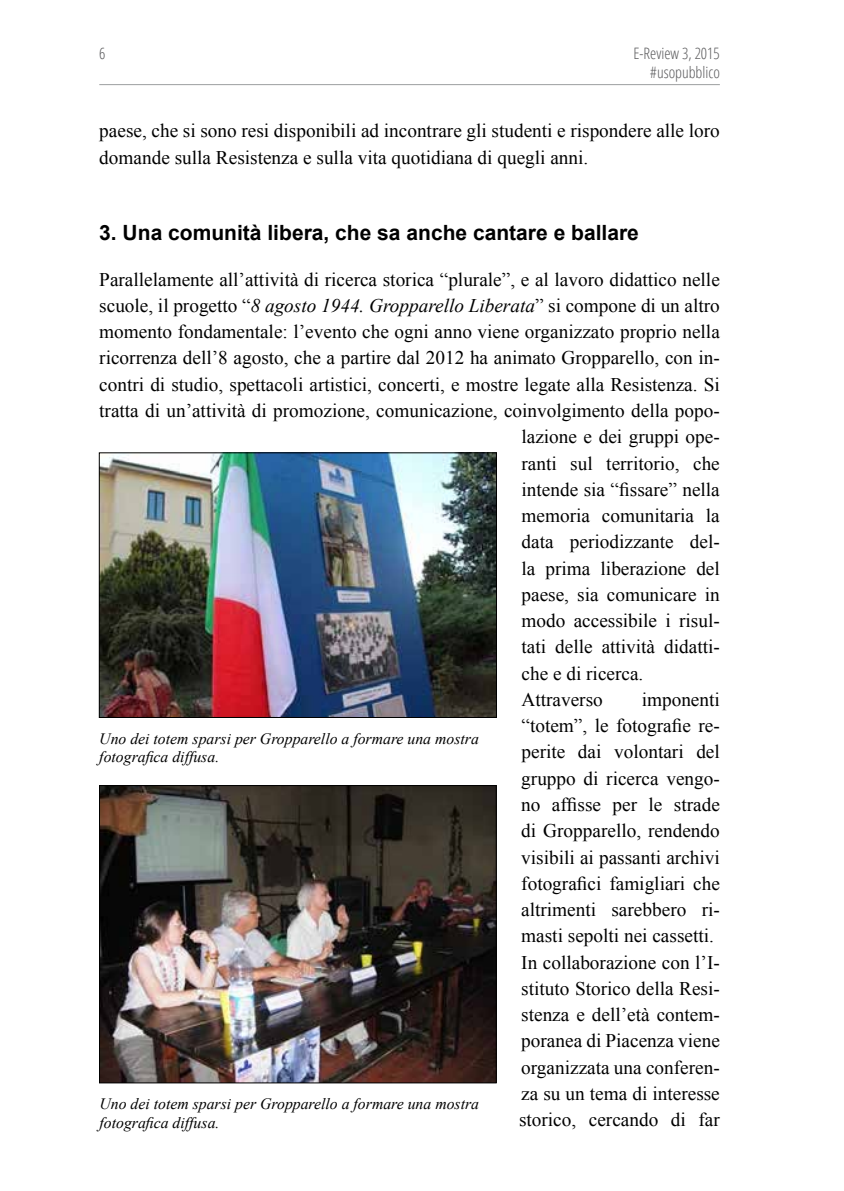
<style>
.page{position:relative;width:844px;height:1191px;background:#fff}
.page>*{position:absolute;margin:0;border:0;box-sizing:border-box;transform-origin:0 0}
.t1{font:700 21px "Arial";color:#000}
.t2{font:19.25px/26.2px "Times New Roman";color:#000}
.t3{font:italic 15.75px/18.9px "Times New Roman";color:#000}
.t4{font:300 condensed 15.75px/18.9px "Open Sans";color:#58585a;text-align:right}
.s1{font-style:italic}
</style>
<div class="page">
<hr style="left:99px;top:84px;width:620px;height:1px;background:#9c9e9f">
<img style="left:101px;top:787px;width:393px;height:294px">
<div style="left:99px;top:785px;width:397px;height:298px;border:1px solid #000"></div>
<img style="left:101px;top:454px;width:393px;height:261px">
<div style="left:99px;top:452px;width:397px;height:265px;border:1px solid #000"></div>
<p class="t4" style="left:99px;top:43px;width:8px">6</p>
<p class="t4" style="left:633px;top:43px;width:88px">E-Review 3, 2015 #usopubblico</p>
<p class="t2" style="left:99px;top:118px;width:622px">paese, che si sono resi disponibili ad incontrare gli studenti e rispondere alle loro domande sulla Resistenza e sulla vita quotidiana di quegli anni.</p>
<p class="t1" style="left:99px;top:218px;width:541px">3. Una comunità libera, che sa anche cantare e ballare</p>
<p class="t2" style="left:99px;top:266px;width:622px">Parallelamente all’attività di ricerca storica “plurale”, e al lavoro didattico nelle</p>
<p class="t2" style="left:99px;top:292px;width:622px">scuole, il progetto “<span class="s1">8 agosto 1944. Gropparello Liberata</span>” si compone di un altro</p>
<p class="t2" style="left:99px;top:318px;width:622px">momento fondamentale: l’evento che ogni anno viene organizzato proprio nella</p>
<p class="t2" style="left:99px;top:344px;width:622px">ricorrenza dell’8 agosto, che a partire dal 2012 ha animato Gropparello, con in-</p>
<p class="t2" style="left:99px;top:371px;width:622px">contri di studio, spettacoli artistici, concerti, e mostre legate alla Resistenza. Si</p>
<p class="t2" style="left:99px;top:397px;width:622px">tratta di un’attività di promozione, comunicazione, coinvolgimento della popo-</p>
<p class="t2" style="left:521px;top:423px;width:200px">lazione e dei gruppi ope-</p>
<p class="t2" style="left:521px;top:449px;width:200px">ranti sul territorio, che</p>
<p class="t2" style="left:521px;top:476px;width:200px">intende sia “fissare” nella</p>
<p class="t2" style="left:521px;top:502px;width:200px">memoria comunitaria la</p>
<p class="t2" style="left:521px;top:528px;width:200px">data periodizzante del-</p>
<p class="t2" style="left:521px;top:555px;width:200px">la prima liberazione del</p>
<p class="t2" style="left:521px;top:581px;width:200px">paese, sia comunicare in</p>
<p class="t2" style="left:521px;top:607px;width:200px">modo accessibile i risul-</p>
<p class="t2" style="left:521px;top:633px;width:200px">tati delle attività didatti-</p>
<p class="t2" style="left:521px;top:660px;width:123px">che e di ricerca.</p>
<p class="t2" style="left:521px;top:686px;width:83px">Attraverso</p>
<p class="t2" style="left:519px;top:686px;width:202px;text-indent:123px">imponenti “totem”, le fotografie re&shy;perite dai volontari del gruppo di ricerca vengo&shy;no affisse per le strade di Gropparello, rendendo visibili ai passanti archivi fotografici famigliari che altrimenti sarebbero ri&shy;masti sepolti nei cassetti.<br>In collaborazione con l’I&shy;stituto Storico della Resi&shy;stenza e dell’età contem&shy;poranea di Piacenza viene organizzata una conferen&shy;za su un tema di interesse storico, cercando di far</p>
<p class="t3" style="left:99px;top:728px;width:381px">Uno dei totem sparsi per Gropparello a formare una mostra fotografica diffusa.</p>
<p class="t3" style="left:99px;top:1093px;width:381px">Uno dei totem sparsi per Gropparello a formare una mostra fotografica diffusa.</p>
</div>
